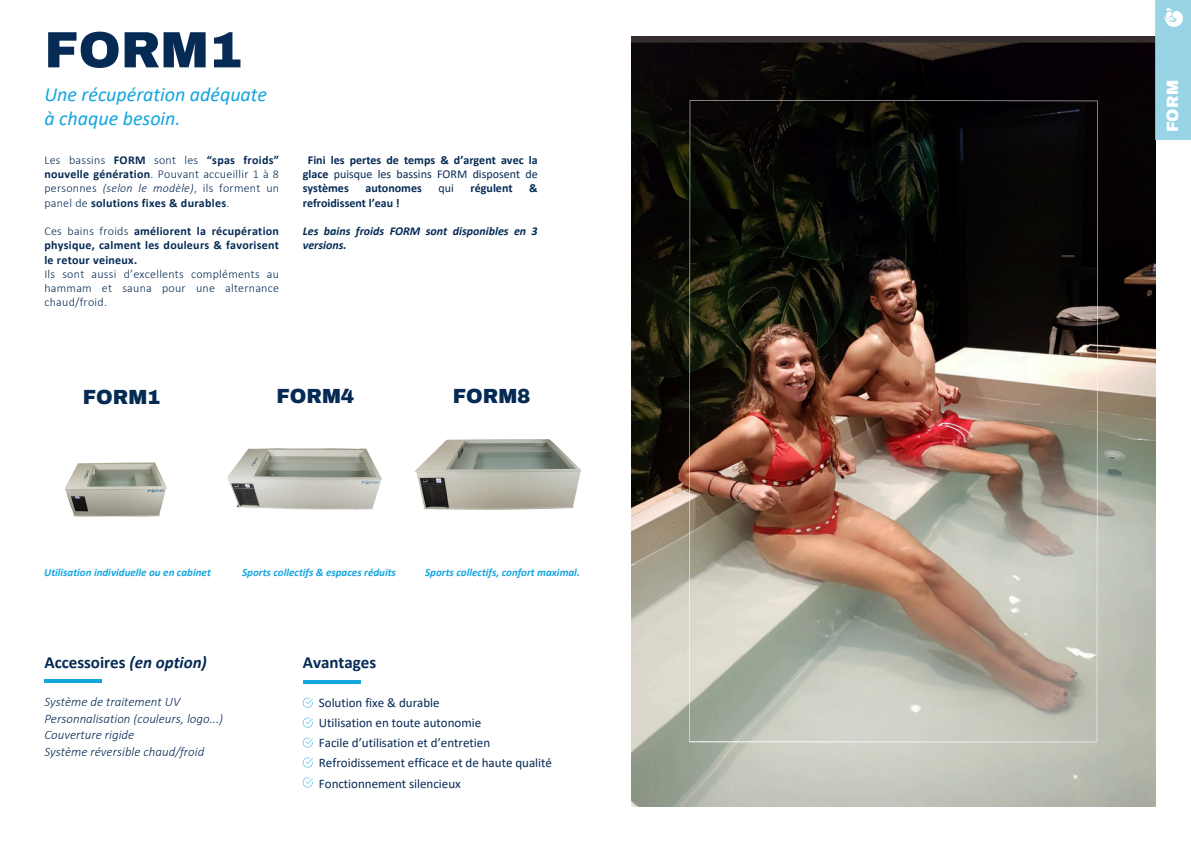
<style>
.page{position:relative;width:1191px;height:843px;background:#fff}
.page>*{position:absolute;margin:0;border:0;box-sizing:border-box;transform-origin:0 0}
.t1{font:900 51px "Archivo";color:#052a54}
.t2{font:italic 20px/24px "Calibri";color:#13a5de}
.t3{font:900 20px "Archivo";color:#052a54}
.t4{font:700 17px "Calibri";color:#052a54}
.t5{font:900 16px "Archivo";color:#fff}
.t6{font:13px/20.2px "Calibri";color:#052a54}
.t7{font:italic 300 13px "Calibri";color:#052a54}
.t8{font:300 12px/14.2px "Calibri";letter-spacing:.025em;color:#052a54;text-align:justify}
.t9{font:700 12px/14.2px "Calibri";color:#052a54;text-align:justify}
.t10{font:italic 700 12px/14.2px "Calibri";color:#052a54}
.t11{font:12px "Calibri";color:#052a54}
.t12{font:italic 700 11px "Calibri";color:#13a5de}
.s1{font-weight:700}
.s2{font-style:italic}
.s3{font-weight:300}
.s4{font-weight:400}
</style>
<div class="page">
<hr style="left:44px;top:679px;width:58px;height:3px;background:#13a5de">
<hr style="left:303px;top:680px;width:58px;height:3px;background:#13a5de">
<img style="left:631px;top:36px;width:524px;height:770px">
<img style="left:689px;top:100px;width:408px;height:642px">
<svg style="left:303px;top:697px;width:10px;height:10px"></svg>
<svg style="left:303px;top:717px;width:10px;height:10px"></svg>
<svg style="left:303px;top:737px;width:10px;height:10px"></svg>
<svg style="left:303px;top:757px;width:10px;height:10px"></svg>
<svg style="left:303px;top:777px;width:10px;height:10px"></svg>
<img style="left:1150px;top:0;width:40px;height:144px">
<img style="left:65px;top:462px;width:102px;height:55px">
<img style="left:228px;top:448px;width:154px;height:62px">
<img style="left:414px;top:439px;width:168px;height:71px">
<p class="t1" style="left:44px;top:23px;width:200px">FORM1</p>
<h6 class="t2" style="left:44px;top:84px;width:224px">Une récupération adéquate à chaque besoin.</h6>
<h2 class="t8" style="left:44px;top:154px;width:236px">Les bassins <span class="s1">FORM</span> sont les <span class="s1">“spas froids” nouvelle génération</span>. Pouvant accueillir 1 à 8 personnes <span class="s2">(selon le modèle)</span>, ils forment un panel de <span class="s1">solutions fixes &amp; durables</span>.</h2>
<p class="t9" style="left:44px;top:225px;width:236px"><span class="s3">Ces bains froids</span> améliorent la récupération physique, calment les douleurs &amp; favorisent le retour veineux.</p>
<p class="t8" style="left:44px;top:268px;width:236px">Ils sont aussi d’excellents compléments au hammam et sauna pour une alternance chaud/froid.</p>
<h2 class="t9" style="left:303px;top:154px;width:236px;text-indent:5px">Fini les pertes de temps &amp; d’argent avec la glace <span class="s4">puisque les bassins FORM disposent de </span>systèmes</h2>
<h2 class="t9" style="left:365px;top:182px;width:58px">autonomes</h2>
<h2 class="t11" style="left:438px;top:183px;width:17px">qui</h2>
<h2 class="t9" style="left:470px;top:182px;width:43px">régulent</h2>
<h2 class="t9" style="left:529px;top:182px;width:10px">&amp;</h2>
<h2 class="t9" style="left:303px;top:196px;width:99px">refroidissent l’eau !</h2>
<p class="t10" style="left:303px;top:225px;width:236px">Les bains froids FORM sont disponibles en 3 versions.</p>
<p class="t3" style="left:83px;top:386px;width:79px">FORM1</p>
<p class="t3" style="left:276px;top:385px;width:79px">FORM4</p>
<p class="t3" style="left:453px;top:385px;width:79px">FORM8</p>
<p class="t12" style="left:44px;top:568px;width:168px">Utilisation individuelle ou en cabinet</p>
<h4 class="t12" style="left:242px;top:568px;width:155px">Sports collectifs &amp; espaces réduits</h4>
<p class="t12" style="left:425px;top:568px;width:156px">Sports collectifs, confort maximal.</p>
<h2 class="t4" style="left:44px;top:654px;width:164px">Accessoires <span class="s2">(en option)</span></h2>
<p class="t4" style="left:303px;top:654px;width:75px">Avantages</p>
<p class="t7" style="left:44px;top:696px;width:137px">Système de traitement UV</p>
<p class="t7" style="left:44px;top:712px;width:180px">Personnalisation (couleurs, logo...)</p>
<h5 class="t7" style="left:44px;top:729px;width:91px">Couverture rigide</h5>
<p class="t7" style="left:44px;top:745px;width:161px">Système réversible chaud/froid</p>
<p class="t6" style="left:319px;top:693px;width:122px">Solution fixe &amp; durable</p>
<p class="t6" style="left:319px;top:713px;width:164px">Utilisation en toute autonomie</p>
<p class="t6" style="left:319px;top:733px;width:234px">Facile d’utilisation et d’entretien<br>Refroidissement efficace et de haute qualité<br>Fonctionnement silencieux</p>
<h5 class="t5" style="left:1163px;top:132px;width:54px;rotate:-90deg">FORM</h5>
</div>
